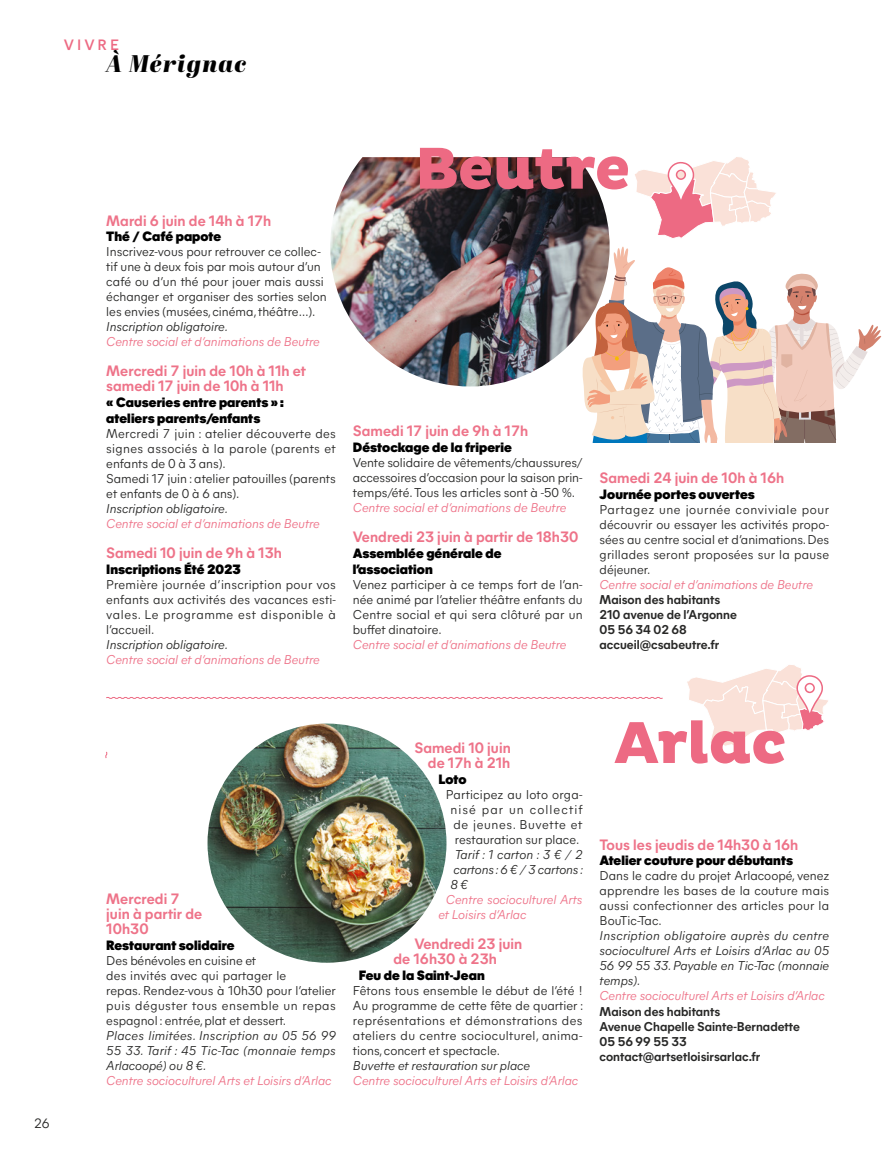
<style>
.page{position:relative;width:893px;height:1149px;background:#fff}
.page>*{position:absolute;margin:0;border:0;box-sizing:border-box;transform-origin:0 0}
.t1{font:800 60px "Pluto";letter-spacing:-.02em;color:#ed6a83}
.t2{font:italic 24px "Abril Fatface";letter-spacing:.05em;color:#000}
.Date{font:700 15px/15px "Mier A";letter-spacing:.005em;color:#ee7389}
.t3{font:600 15px "Mier A";letter-spacing:.2em;color:#ed6a83}
.Nom{font:900 13.5px/15.8px "Mier A";letter-spacing:.005em;color:#000}
.t4{font:13.5px "Mier A";color:#282827}
.Sortir_Txt{font:12.75px/15px "Mier A";color:#282827;text-align:justify}
.Sortir_Txt-2{font:italic 12.75px/15px "Mier A";color:#ee7389}
.Sortir_Txt-3{font:italic 12.75px/15px "Mier A";color:#282827;text-align:justify}
.Sortir_Txt-4{font:700 12.75px "Mier A";color:#282827}
</style>
<div class="page">
<img style="left:330px;top:157px;width:280px;height:229px">
<svg style="left:635px;top:157px;width:141px;height:81px"></svg>
<svg style="left:583px;top:246px;width:298px;height:196px"></svg>
<svg style="left:687px;top:665px;width:141px;height:81px"></svg>
<svg style="left:106px;top:697px;width:557px;height:2px"></svg>
<img style="left:207px;top:723px;width:239px;height:239px;border-radius:119px">
<p class="t3" style="left:64px;top:33px;width:57px">VIVRE</p>
<h2 class="t2" style="left:106px;top:46px;width:141px">À Mérignac</h2>
<p class="t4" style="left:34px;top:1112px;width:17px">26</p>
<p class="Date" style="left:106px;top:212px;width:167px">Mardi 6 juin de 14h à 17h</p>
<p class="Nom" style="left:106px;top:228px;width:116px">Thé / Café papote</p>
<p class="Sortir_Txt" style="left:106px;top:243px;width:222px;text-align:left">Inscrivez-vous pour retrouver ce collec&shy;tif une à deux fois par mois autour d’un café ou d’un thé pour jouer mais aussi échanger et organiser des sorties selon les envies (musées, cinéma, théâtre…).</p>
<p class="Sortir_Txt-3" style="left:106px;top:318px;width:123px">Inscription obligatoire.</p>
<p class="Sortir_Txt-2" style="left:106px;top:333px;width:215px">Centre social et d’animations de Beutre</p>
<p class="Date" style="left:106px;top:362px;width:201px">Mercredi 7 juin de 10h à 11h et samedi 17 juin de 10h à 11h</p>
<p class="Nom" style="left:106px;top:393px;width:179px">« Causeries entre parents » : ateliers parents/enfants</p>
<p class="Sortir_Txt" style="left:106px;top:425px;width:231px">Mercredi 7 juin : atelier découverte des signes associés à la parole (parents et enfants de 0 à 3 ans).</p>
<p class="Sortir_Txt" style="left:106px;top:470px;width:231px">Samedi 17 juin : atelier patouilles (parents et enfants de 0 à 6 ans).</p>
<p class="Sortir_Txt-3" style="left:106px;top:500px;width:123px">Inscription obligatoire.</p>
<p class="Sortir_Txt-2" style="left:106px;top:515px;width:215px">Centre social et d’animations de Beutre</p>
<p class="Date" style="left:106px;top:544px;width:177px">Samedi 10 juin de 9h à 13h</p>
<p class="Nom" style="left:106px;top:560px;width:136px">Inscriptions Été 2023</p>
<p class="Sortir_Txt" style="left:106px;top:576px;width:231px">Première journée d’inscription pour vos enfants aux activités des vacances esti&shy;vales. Le programme est disponible à l’accueil.</p>
<p class="Sortir_Txt-3" style="left:106px;top:636px;width:123px">Inscription obligatoire.</p>
<p class="Sortir_Txt-2" style="left:106px;top:651px;width:215px">Centre social et d’animations de Beutre</p>
<p class="t1" style="left:415px;top:134px;width:218px">Beutre</p>
<p class="Date" style="left:353px;top:422px;width:177px">Samedi 17 juin de 9h à 17h</p>
<p class="Nom" style="left:353px;top:438px;width:160px">Déstockage de la friperie</p>
<p class="Sortir_Txt" style="left:353px;top:454px;width:231px">Vente solidaire de vêtements/chaussures/ accessoires d’occasion pour la saison prin&shy;temps/été. Tous les articles sont à -50 %.</p>
<p class="Sortir_Txt-2" style="left:353px;top:499px;width:215px">Centre social et d’animations de Beutre</p>
<p class="Date" style="left:353px;top:528px;width:227px">Vendredi 23 juin à partir de 18h30</p>
<p class="Nom" style="left:353px;top:544px;width:150px">Assemblée générale de l’association</p>
<p class="Sortir_Txt" style="left:353px;top:576px;width:231px">Venez participer à ce temps fort de l’an&shy;née animé par l’atelier théâtre enfants du Centre social et qui sera clôturé par un buffet dinatoire.</p>
<p class="Sortir_Txt-2" style="left:353px;top:636px;width:215px">Centre social et d’animations de Beutre</p>
<p class="Date" style="left:600px;top:469px;width:186px">Samedi 24 juin de 10h à 16h</p>
<p class="Nom" style="left:600px;top:485px;width:157px">Journée portes ouvertes</p>
<p class="Sortir_Txt" style="left:600px;top:501px;width:231px">Partagez une journée conviviale pour découvrir ou essayer les activités propo&shy;sées au centre social et d’animations. Des grillades seront proposées sur la pause déjeuner.</p>
<p class="Sortir_Txt-2" style="left:600px;top:576px;width:215px">Centre social et d’animations de Beutre</p>
<p class="Sortir_Txt-4" style="left:600px;top:590px;width:122px">Maison des habitants</p>
<p class="Sortir_Txt-4" style="left:600px;top:605px;width:139px">210 avenue de l’Argonne</p>
<p class="Sortir_Txt-4" style="left:600px;top:620px;width:89px">05 56 34 02 68</p>
<p class="Sortir_Txt-4" style="left:600px;top:635px;width:121px">accueil@csabeutre.fr</p>
<p class="Date" style="left:106px;top:890px;width:97px">Mercredi 7 juin à partir de<br>10h30</p>
<p class="Nom" style="left:106px;top:936px;width:130px">Restaurant solidaire</p>
<p class="Sortir_Txt" style="left:106px;top:951px;width:231px;text-align:left">Des bénévoles en cuisine et<br>des invités avec qui partager le<br>repas. Rendez-vous à 10h30 pour l’atelier puis déguster tous ensemble un repas espagnol : entrée, plat et dessert.</p>
<p class="Sortir_Txt-3" style="left:106px;top:1026px;width:231px">Places limitées. Inscription au 05 56 99<br>55 33. Tarif : 45 Tic-Tac (monnaie temps Arlacoopé) ou 8 €.</p>
<p class="Sortir_Txt-2" style="left:106px;top:1071px;width:227px">Centre socioculturel Arts et Loisirs d’Arlac</p>
<p class="Date" style="left:414px;top:739px;width:98px;text-align:right">Samedi 10 juin de 17h à 21h</p>
<p class="Nom" style="left:438px;top:770px;width:30px">Loto</p>
<p class="Sortir_Txt" style="left:446px;top:786px;width:138px;text-align:center">Participez au loto orga&shy;nisé par un collectif de jeunes. Buvette et restauration sur place.</p>
<p class="Sortir_Txt-3" style="left:450px;top:846px;width:134px;text-indent:4px">Tarif : 1 carton : 3 € / 2 cartons : 6 € / 3 cartons :<br>8€</p>
<p class="Sortir_Txt-2" style="left:438px;top:891px;width:146px;text-indent:8px">Centre socioculturel Arts et Loisirs d’Arlac</p>
<p class="Date" style="left:393px;top:935px;width:130px;text-indent:21px">Vendredi 23 juin de 16h30 à 23h</p>
<p class="Nom" style="left:359px;top:966px;width:127px">Feu de la Saint-Jean</p>
<p class="Sortir_Txt" style="left:353px;top:981px;width:232px">Fêtons tous ensemble le début de l’été !<br>Au programme de cette fête de quartier : représentations et démonstrations des ateliers du centre socioculturel, anima&shy;tions, concert et spectacle.</p>
<p class="Sortir_Txt-3" style="left:353px;top:1056px;width:179px">Buvette et restauration sur place</p>
<p class="Sortir_Txt-2" style="left:353px;top:1071px;width:227px">Centre socioculturel Arts et Loisirs d’Arlac</p>
<p class="t1" style="left:614px;top:707px;width:174px">Arlac</p>
<p class="Date" style="left:600px;top:835px;width:200px">Tous les jeudis de 14h30 à 16h</p>
<p class="Nom" style="left:600px;top:851px;width:195px">Atelier couture pour débutants</p>
<p class="Sortir_Txt" style="left:600px;top:867px;width:231px">Dans le cadre du projet Arlacoopé, venez apprendre les bases de la couture mais aussi confectionner des articles pour la BouTic-Tac.</p>
<p class="Sortir_Txt-3" style="left:600px;top:927px;width:231px">Inscription obligatoire auprès du centre socioculturel Arts et Loisirs d’Arlac au 05<br>56 99 55 33. Payable en Tic-Tac (monnaie temps).</p>
<p class="Sortir_Txt-2" style="left:600px;top:987px;width:227px">Centre socioculturel Arts et Loisirs d’Arlac</p>
<p class="Sortir_Txt-4" style="left:600px;top:1001px;width:122px">Maison des habitants</p>
<p class="Sortir_Txt-4" style="left:600px;top:1016px;width:202px">Avenue Chapelle Sainte-Bernadette</p>
<p class="Sortir_Txt-4" style="left:600px;top:1031px;width:89px">05 56 99 55 33</p>
<p class="Sortir_Txt-4" style="left:600px;top:1046px;width:162px">contact@artsetloisirsarlac.fr</p>
</div>
